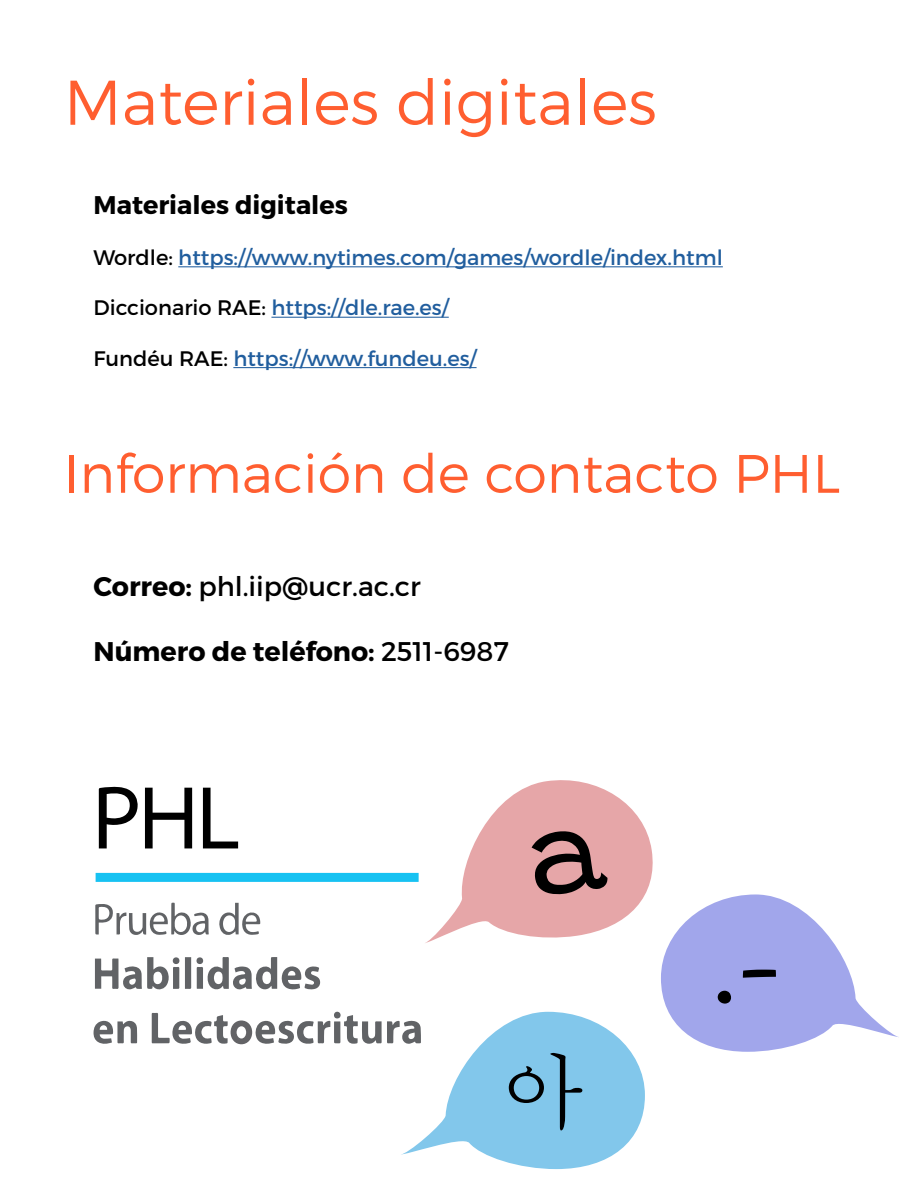
<style>
.page{position:relative;width:918px;height:1188px;background:#fff}
.page>*{position:absolute;margin:0;border:0;box-sizing:border-box;transform-origin:0 0}
.t1{font:63px "Trueno Lt";color:#ff5e30}
.t2{font:54px "Trueno Lt";color:#ff5e30}
.t3{font:27px "Trueno Bd";color:#000}
.t4{font:27px "Trueno Rg";color:#000}
.t5{font:25.5px "Trueno Bd";color:#000}
.t6{font:21px "Trueno Rg";color:#215e9e}
.s1{color:#000}
.s2{font-family:"Trueno Bd"}
.s3{font-family:"Trueno Rg"}
</style>
<div class="page">
<hr style="left:178px;top:266px;width:545px;height:1px;background:#215e9e">
<hr style="left:271px;top:317px;width:178px;height:1px;background:#215e9e">
<hr style="left:233px;top:367px;width:244px;height:1px;background:#215e9e">
<svg style="left:93px;top:780px;width:805px;height:389px"></svg>
<div style="left:96px;top:873px;width:323px;height:9px;background:#17c2f2"></div>
<h1 class="t1" style="left:64px;top:64px;width:594px">Materiales digitales</h1>
<p class="t5" style="left:94px;top:189px;width:256px">Materiales digitales</p>
<p class="t6" style="left:94px;top:244px;width:631px"><span class="s1">Wordle:</span> https://www.nytimes.com/games/wordle/index.html</p>
<p class="t6" style="left:94px;top:295px;width:357px"><span class="s1">Diccionario RAE:</span> https://dle.rae.es/</p>
<p class="t6" style="left:94px;top:345px;width:385px"><span class="s1">Fundéu RAE:</span> https://www.fundeu.es/</p>
<h2 class="t2" style="left:64px;top:441px;width:778px">Información de contacto PHL</h2>
<p class="t4" style="left:94px;top:570px;width:329px"><span class="s2">Correo:</span> phl.iip@ucr.ac.cr</p>
<p class="t3" style="left:94px;top:635px;width:417px">Número de teléfono: <span class="s3">2511-6987</span></p>
</div>
